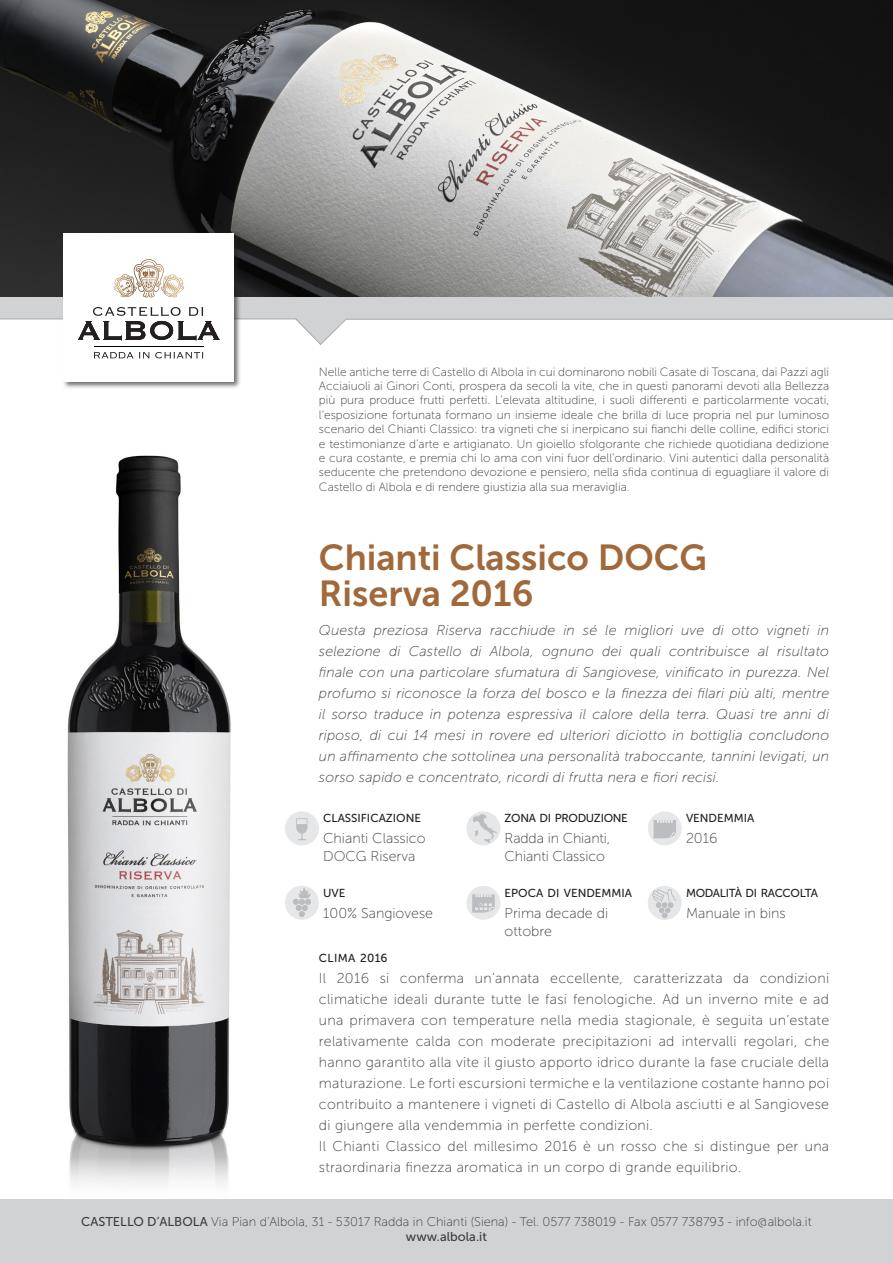
<style>
.page{position:relative;width:893px;height:1263px;background:#fff}
.page>*{position:absolute;margin:0;border:0;box-sizing:border-box;transform-origin:0 0}
.t1{font:36px "Museo Sans 700";color:#a1683a}
.t2{font:14.25px/21px "Museo Sans 100";letter-spacing:.02em;color:#3e3e3f;text-align:justify}
.t3{font:italic 14.25px/21px "Museo Sans 100";letter-spacing:.01em;color:#3e3e3f;text-align:justify}
.t4{font:14.25px/18px "Museo Sans 100";color:#3e3e3f}
.t5{font:14.25px/18px "Museo Sans 100";letter-spacing:-.01em;color:#3e3e3f}
.t6{font:12.75px "Museo Sans 100";color:#3e3e3f}
.t7{font:12.75px "Museo Sans 500";color:#3e3e3f}
.t8{font:12px/14.4px "Museo Sans 100";color:#3e3e3f;text-align:justify}
.t9{font:11.55px "Museo Sans 500";color:#231f20}
.t10{font:11.55px "Museo Sans 500";letter-spacing:-.03em;color:#231f20}
.s1{font-size:11.7px}
.s2{font-family:"Museo Sans 500"}
</style>
<div class="page">
<div style="left:0;top:1199px;width:893px;height:64px;background:#d1d2d4"></div>
<img style="left:0;top:0;width:893px;height:298px">
<img style="left:67px;top:455px;width:220px;height:729px">
<div style="left:0;top:298px;width:893px;height:21px;background:#d1d2d4"></div>
<div style="left:62px;top:231px;width:179px;height:158px;background:#231f20;opacity:.65"></div>
<div style="left:64px;top:233px;width:170px;height:149px;background:#fff"></div>
<div style="left:285px;top:811px;width:34px;height:34px;background:#e6e7e9;border-radius:50%"></div>
<svg style="left:296px;top:818px;width:12px;height:22px"></svg>
<div style="left:466px;top:811px;width:34px;height:34px;background:#e6e7e9;border-radius:50%"></div>
<svg style="left:472px;top:814px;width:25px;height:29px"></svg>
<div style="left:285px;top:886px;width:34px;height:34px;background:#e6e7e9;border-radius:50%"></div>
<svg style="left:293px;top:888px;width:18px;height:29px"></svg>
<div style="left:648px;top:811px;width:34px;height:34px;background:#e6e7e9;border-radius:50%"></div>
<svg style="left:654px;top:820px;width:22px;height:19px"></svg>
<div style="left:466px;top:886px;width:34px;height:34px;background:#e6e7e9;border-radius:50%"></div>
<svg style="left:472px;top:894px;width:23px;height:19px"></svg>
<div style="left:648px;top:886px;width:34px;height:34px;background:#e6e7e9;border-radius:50%"></div>
<svg style="left:652px;top:889px;width:25px;height:30px"></svg>
<svg style="left:113px;top:259px;width:71px;height:39px"></svg>
<svg style="left:94px;top:352px;width:109px;height:6px"></svg>
<svg style="left:0;top:307px;width:893px;height:38px"></svg>
<hr style="left:94px;top:346px;width:110px;height:1px;background:#000">
<p class="t8" style="left:319px;top:364px;width:512px">Nelle antiche terre di Castello di Albola in cui dominarono nobili Casate di Toscana, dai Pazzi agli Acciaiuoli ai Ginori Conti, prospera da secoli la vite, che in questi panorami devoti alla Bellezza più pura produce frutti perfetti. L’elevata altitudine, i suoli differenti e particolarmente vocati, l’esposizione fortunata formano un insieme ideale che brilla di luce propria nel pur luminoso scenario del Chianti Classico: tra vigneti che si inerpicano sui fianchi delle colline, edifici storici e testimonianze d’arte e artigianato. Un gioiello sfolgorante che richiede quotidiana dedizione e cura costante, e premia chi lo ama con vini fuor dell’ordinario. Vini autentici dalla personalità seducente che pretendono devozione e pensiero, nella sfida continua di eguagliare il valore di Castello di Albola e di rendere giustizia alla sua meraviglia.</p>
<p class="t1" style="left:319px;top:537px;width:389px">Chianti Classico DOCG</p>
<p class="t1" style="left:319px;top:573px;width:216px">Riserva 2016</p>
<p class="t3" style="left:319px;top:620px;width:512px">Questa preziosa Riserva racchiude in sé le migliori uve di otto vigneti in selezione di Castello di Albola, ognuno dei quali contribuisce al risultato finale con una particolare sfumatura di Sangiovese, vinificato in purezza. Nel profumo si riconosce la forza del bosco e la finezza dei filari più alti, mentre il sorso traduce in potenza espressiva il calore della terra. Quasi tre anni di riposo, di cui 14 mesi in rovere ed ulteriori diciotto in bottiglia concludono un affinamento che sottolinea una personalità traboccante, tannini levigati, un sorso sapido e concentrato, ricordi di frutta nera e fiori recisi.</p>
<p class="t9" style="left:323px;top:812px;width:99px">CLASSIFICAZIONE</p>
<p class="t10" style="left:505px;top:812px;width:125px">ZONA DI PRODUZIONE</p>
<p class="t9" style="left:686px;top:812px;width:70px">VENDEMMIA</p>
<p class="t4" style="left:323px;top:829px;width:104px">Chianti Classico<br>DOCG Riserva</p>
<p class="t5" style="left:505px;top:829px;width:107px">Radda in Chianti,<br>Chianti Classico</p>
<p class="t2" style="left:686px;top:828px;width:33px">2016</p>
<p class="t9" style="left:323px;top:886px;width:24px">UVE</p>
<p class="t9" style="left:505px;top:886px;width:129px">EPOCA DI VENDEMMIA</p>
<p class="t10" style="left:686px;top:886px;width:134px">MODALITÀ DI RACCOLTA</p>
<p class="t4" style="left:323px;top:904px;width:111px">100% Sangiovese</p>
<p class="t4" style="left:505px;top:904px;width:105px">Prima decade di ottobre</p>
<p class="t4" style="left:686px;top:904px;width:101px">Manuale in bins</p>
<p class="t9" style="left:319px;top:951px;width:70px">CLIMA <span class="s1">2016</span></p>
<p class="t2" style="left:319px;top:967px;width:512px">Il 2016 si conferma un’annata eccellente, caratterizzata da condizioni climatiche ideali durante tutte le fasi fenologiche. Ad un inverno mite e ad una primavera con temperature nella media stagionale, è seguita un’estate relativamente calda con moderate precipitazioni ad intervalli regolari, che hanno garantito alla vite il giusto apporto idrico durante la fase cruciale della maturazione. Le forti escursioni termiche e la ventilazione costante hanno poi contribuito a mantenere i vigneti di Castello di Albola asciutti e al Sangiovese di giungere alla vendemmia in perfette condizioni.</p>
<p class="t2" style="left:319px;top:1135px;width:512px">Il Chianti Classico del millesimo 2016 è un rosso che si distingue per una straordinaria finezza aromatica in un corpo di grande equilibrio.</p>
<p class="t6" style="left:81px;top:1214px;width:732px"><span class="s2">CASTELLO D’ALBOLA</span> Via Pian d’Albola, 31 - 53017 Radda in Chianti (Siena) - Tel. 0577 738019 - Fax 0577 738793 - info@albola.it</p>
<p class="t7" style="left:406px;top:1230px;width:83px">www.albola.it</p>
</div>
